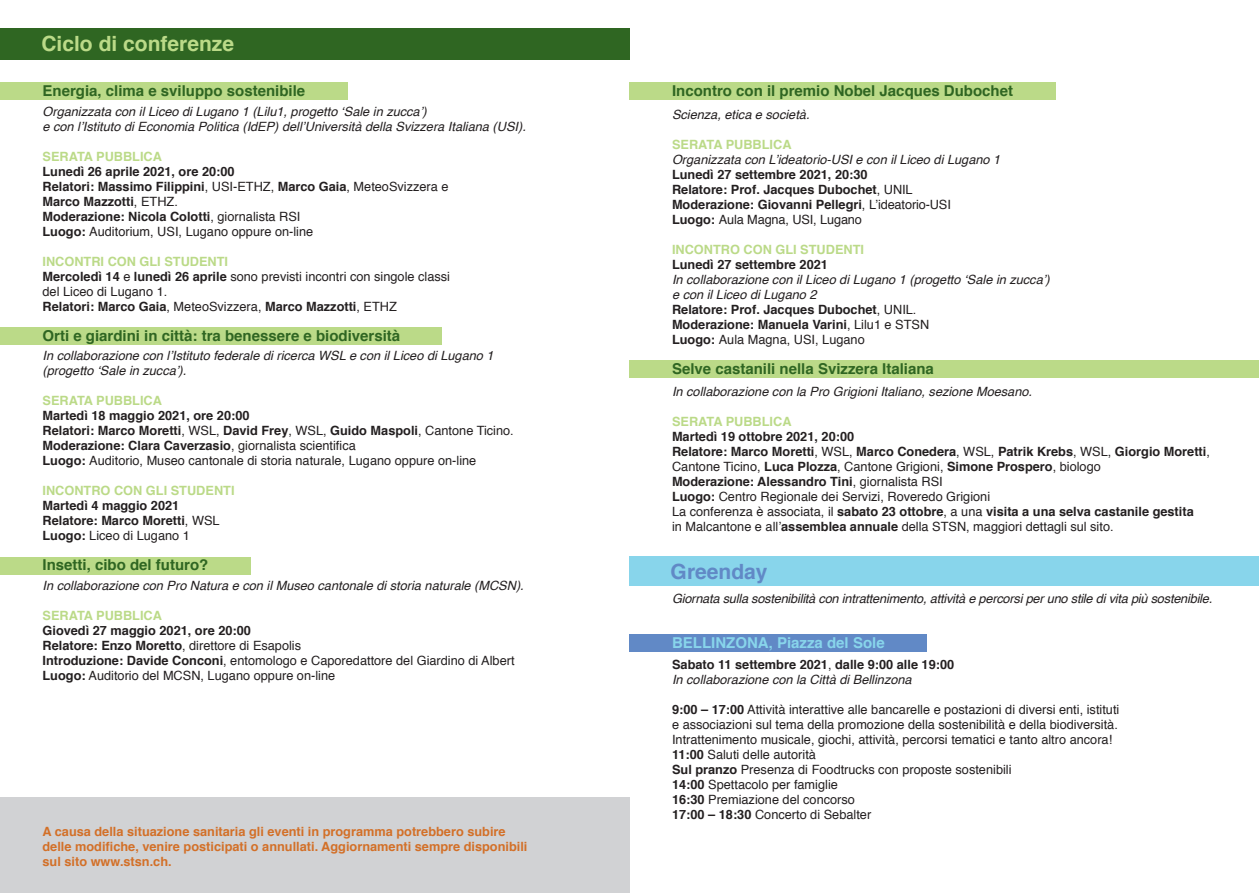
<style>
.page{position:relative;width:1259px;height:893px;background:#fff}
.page>*{position:absolute;margin:0;border:0;box-sizing:border-box;transform-origin:0 0}
.t1{font:700 21px "Helvetica";color:#bbda88}
.t2{font:700 21px "Helvetica";color:#6189c6}
.t3{font:700 15px "Helvetica";color:#2f6622}
.t4{font:700 15px "Helvetica";color:#88d5eb}
.t5{font:12.75px/15px "Helvetica";color:#231f20}
.t6{font:700 12.75px "Helvetica";color:#231f20}
.t7{font:italic 12.75px "Helvetica";color:#231f20}
.t8{font:700 12.75px "Helvetica";color:#d37028}
.t9{font:700 12.75px "Helvetica";color:#bbda88}
.s1{font-weight:400}
.s2{font-weight:700}
</style>
<div class="page">
<div style="left:629px;top:360px;width:630px;height:17px;background:#bbda88"></div>
<div style="left:0;top:797px;width:629px;height:96px;background:#d1d2d4"></div>
<div style="left:629px;top:556px;width:630px;height:30px;background:#88d5eb"></div>
<div style="left:0;top:28px;width:630px;height:32px;background:#2f6622"></div>
<div style="left:629px;top:635px;width:297px;height:17px;background:#6189c6"></div>
<div style="left:0;top:328px;width:441px;height:17px;background:#bbda88"></div>
<div style="left:629px;top:83px;width:426px;height:17px;background:#bbda88"></div>
<div style="left:0;top:557px;width:250px;height:17px;background:#bbda88"></div>
<div style="left:0;top:83px;width:348px;height:17px;background:#bbda88"></div>
<p class="t1" style="left:41px;top:26px;width:194px">Ciclo di conferenze</p>
<p class="t3" style="left:43px;top:79px;width:264px">Energia, clima e sviluppo sostenibile</p>
<p class="t7" style="left:43px;top:101px;width:386px">Organizzata con il Liceo di Lugano 1 (Lilu1, progetto ‘Sale in zucca’)</p>
<p class="t7" style="left:43px;top:116px;width:485px">e con l’Istituto di Economia Politica (IdEP) dell’Università della Svizzera Italiana (USI).</p>
<p class="t9" style="left:43px;top:146px;width:121px">SERATA PUBBLICA</p>
<p class="t6" style="left:43px;top:161px;width:194px">Lunedì 26 aprile 2021, ore 20:00</p>
<p class="t6" style="left:43px;top:176px;width:407px">Relatori: Massimo Filippini<span class="s1">, USI-ETHZ,</span> Marco Gaia<span class="s1">, MeteoSvizzera e</span></p>
<p class="t6" style="left:43px;top:191px;width:137px">Marco Mazzotti<span class="s1">, ETHZ.</span></p>
<p class="t6" style="left:43px;top:206px;width:259px">Moderazione: Nicola Colotti<span class="s1">, giornalista RSI</span></p>
<p class="t5" style="left:43px;top:224px;width:272px"><span class="s2">Luogo:</span> Auditorium, USI, Lugano oppure on-line</p>
<p class="t9" style="left:43px;top:251px;width:187px">INCONTRI CON GLI STUDENTI</p>
<p class="t5" style="left:43px;top:269px;width:409px"><span class="s2">Mercoledì 14</span> e <span class="s2">lunedì 26 aprile</span> sono previsti incontri con singole classi</p>
<p class="t5" style="left:43px;top:284px;width:126px">del Liceo di Lugano 1.</p>
<p class="t6" style="left:43px;top:296px;width:356px">Relatori: Marco Gaia<span class="s1">, MeteoSvizzera,</span> Marco Mazzotti<span class="s1">, ETHZ</span></p>
<p class="t3" style="left:43px;top:323px;width:359px">Orti e giardini in città: tra benessere e biodiversità</p>
<p class="t7" style="left:43px;top:346px;width:452px">In collaborazione con l’Istituto federale di ricerca WSL e con il Liceo di Lugano 1</p>
<p class="t7" style="left:43px;top:361px;width:145px">(progetto ‘Sale in zucca’).</p>
<p class="t9" style="left:43px;top:391px;width:121px">SERATA PUBBLICA</p>
<p class="t6" style="left:43px;top:406px;width:208px">Martedì 18 maggio 2021, ore 20:00</p>
<p class="t6" style="left:43px;top:421px;width:473px">Relatori: Marco Moretti<span class="s1">, WSL,</span> David Frey<span class="s1">, WSL,</span> Guido Maspoli<span class="s1">, Cantone Ticino.</span></p>
<p class="t6" style="left:43px;top:436px;width:315px">Moderazione: Clara Caverzasio<span class="s1">, giornalista scientifica</span></p>
<p class="t5" style="left:43px;top:454px;width:435px"><span class="s2">Luogo:</span> Auditorio, Museo cantonale di storia naturale, Lugano oppure on-line</p>
<p class="t9" style="left:43px;top:481px;width:193px">INCONTRO CON GLI STUDENTI</p>
<p class="t6" style="left:43px;top:496px;width:138px">Martedì 4 maggio 2021</p>
<p class="t6" style="left:43px;top:511px;width:179px">Relatore: Marco Moretti<span class="s1">, WSL</span></p>
<p class="t5" style="left:43px;top:529px;width:149px"><span class="s2">Luogo:</span> Liceo di Lugano 1</p>
<p class="t3" style="left:43px;top:553px;width:167px">Insetti, cibo del futuro?</p>
<p class="t7" style="left:43px;top:575px;width:483px">In collaborazione con Pro Natura e con il Museo cantonale di storia naturale (MCSN).</p>
<p class="t9" style="left:43px;top:605px;width:121px">SERATA PUBBLICA</p>
<p class="t6" style="left:43px;top:620px;width:210px">Giovedì 27 maggio 2021, ore 20:00</p>
<p class="t6" style="left:43px;top:635px;width:260px">Relatore: Enzo Moretto<span class="s1">, direttore di Esapolis</span></p>
<p class="t5" style="left:43px;top:653px;width:473px"><span class="s2">Introduzione: Davide Conconi</span>, entomologo e Caporedattore del Giardino di Albert</p>
<p class="t5" style="left:43px;top:668px;width:294px"><span class="s2">Luogo:</span> Auditorio del MCSN, Lugano oppure on-line</p>
<p class="t8" style="left:43px;top:821px;width:464px">A causa della situazione sanitaria gli eventi in programma potrebbero subire</p>
<p class="t8" style="left:43px;top:836px;width:486px">delle modifiche, venire posticipati o annullati. Aggiornamenti sempre disponibili</p>
<p class="t8" style="left:43px;top:851px;width:131px">sul sito www.stsn.ch.</p>
<p class="t3" style="left:672px;top:79px;width:342px">Incontro con il premio Nobel Jacques Dubochet</p>
<p class="t7" style="left:672px;top:104px;width:139px">Scienza, etica e società.</p>
<p class="t9" style="left:672px;top:134px;width:121px">SERATA PUBBLICA</p>
<p class="t7" style="left:672px;top:149px;width:330px">Organizzata con L’ideatorio-USI e con il Liceo di Lugano 1</p>
<p class="t6" style="left:672px;top:164px;width:197px">Lunedì 27 settembre 2021, 20:30</p>
<p class="t6" style="left:672px;top:179px;width:242px">Relatore: Prof. Jacques Dubochet<span class="s1">, UNIL</span></p>
<p class="t6" style="left:672px;top:194px;width:280px">Moderazione: Giovanni Pellegri<span class="s1">, L’ideatorio-USI</span></p>
<p class="t5" style="left:672px;top:212px;width:191px"><span class="s2">Luogo:</span> Aula Magna, USI, Lugano</p>
<p class="t9" style="left:672px;top:239px;width:193px">INCONTRO CON GLI STUDENTI</p>
<p class="t6" style="left:672px;top:254px;width:157px">Lunedì 27 settembre 2021</p>
<p class="t7" style="left:672px;top:269px;width:379px">In collaborazione con il Liceo di Lugano 1 (progetto ‘Sale in zucca’)</p>
<p class="t7" style="left:672px;top:284px;width:146px">e con il Liceo di Lugano 2</p>
<p class="t6" style="left:672px;top:299px;width:246px">Relatore: Prof. Jacques Dubochet<span class="s1">, UNIL.</span></p>
<p class="t6" style="left:672px;top:314px;width:259px">Moderazione: Manuela Varini<span class="s1">, Lilu1 e STSN</span></p>
<p class="t5" style="left:672px;top:332px;width:194px"><span class="s2">Luogo:</span> Aula Magna, USI, Lugano</p>
<p class="t3" style="left:672px;top:356px;width:263px">Selve castanili nella Svizzera Italiana</p>
<p class="t7" style="left:672px;top:382px;width:361px">In collaborazione con la Pro Grigioni Italiano, sezione Moesano.</p>
<p class="t9" style="left:672px;top:412px;width:121px">SERATA PUBBLICA</p>
<p class="t6" style="left:672px;top:427px;width:184px">Martedì 19 ottobre 2021, 20:00</p>
<p class="t6" style="left:672px;top:442px;width:539px">Relatore: Marco Moretti<span class="s1">, WSL,</span> Marco Conedera<span class="s1">, WSL,</span> Patrik Krebs<span class="s1">, WSL,</span> Giorgio Moretti<span class="s1">,</span></p>
<p class="t5" style="left:672px;top:460px;width:430px">Cantone Ticino, <span class="s2">Luca Plozza</span>, Cantone Grigioni, <span class="s2">Simone Prospero</span>, biologo</p>
<p class="t6" style="left:672px;top:472px;width:272px">Moderazione: Alessandro Tini<span class="s1">, giornalista RSI</span></p>
<p class="t5" style="left:672px;top:490px;width:320px"><span class="s2">Luogo:</span> Centro Regionale dei Servizi, Roveredo Grigioni</p>
<p class="t6" style="left:672px;top:502px;width:523px"><span class="s1">La conferenza è associata, il</span> sabato 23 ottobre<span class="s1">, a una</span> visita a una selva castanile gestita</p>
<p class="t5" style="left:672px;top:520px;width:443px">in Malcantone e all’<span class="s2">assemblea annuale</span> della STSN, maggiori dettagli sul sito.</p>
<p class="t2" style="left:670px;top:554px;width:98px">Greenday</p>
<p class="t7" style="left:672px;top:589px;width:542px">Giornata sulla sostenibilità con intrattenimento, attività e percorsi per uno stile di vita più sostenibile.</p>
<p class="t4" style="left:672px;top:631px;width:214px">BELLINZONA, Piazza del Sole</p>
<p class="t6" style="left:672px;top:655px;width:284px">Sabato 11 settembre 2021<span class="s1">,</span> dalle 9:00 alle 19:00</p>
<p class="t7" style="left:672px;top:670px;width:241px">In collaborazione con la Città di Bellinzona</p>
<p class="t5" style="left:672px;top:703px;width:449px"><span class="s2">9:00 – 17:00</span> Attività interattive alle bancarelle e postazioni di diversi enti, istituti</p>
<p class="t5" style="left:672px;top:718px;width:447px">e associazioni sul tema della promozione della sostenibilità e della biodiversità.<br>Intrattenimento musicale, giochi, attività, percorsi tematici e tanto altro ancora!</p>
<p class="t5" style="left:672px;top:748px;width:145px"><span class="s2">11:00</span> Saluti delle autorità</p>
<p class="t5" style="left:672px;top:763px;width:341px"><span class="s2">Sul pranzo</span> Presenza di Foodtrucks con proposte sostenibili</p>
<p class="t5" style="left:672px;top:778px;width:167px"><span class="s2">14:00</span> Spettacolo per famiglie</p>
<p class="t5" style="left:672px;top:793px;width:184px"><span class="s2">16:30</span> Premiazione del concorso</p>
<p class="t5" style="left:672px;top:808px;width:201px"><span class="s2">17:00 – 18:30</span> Concerto di Sebalter</p>
</div>
